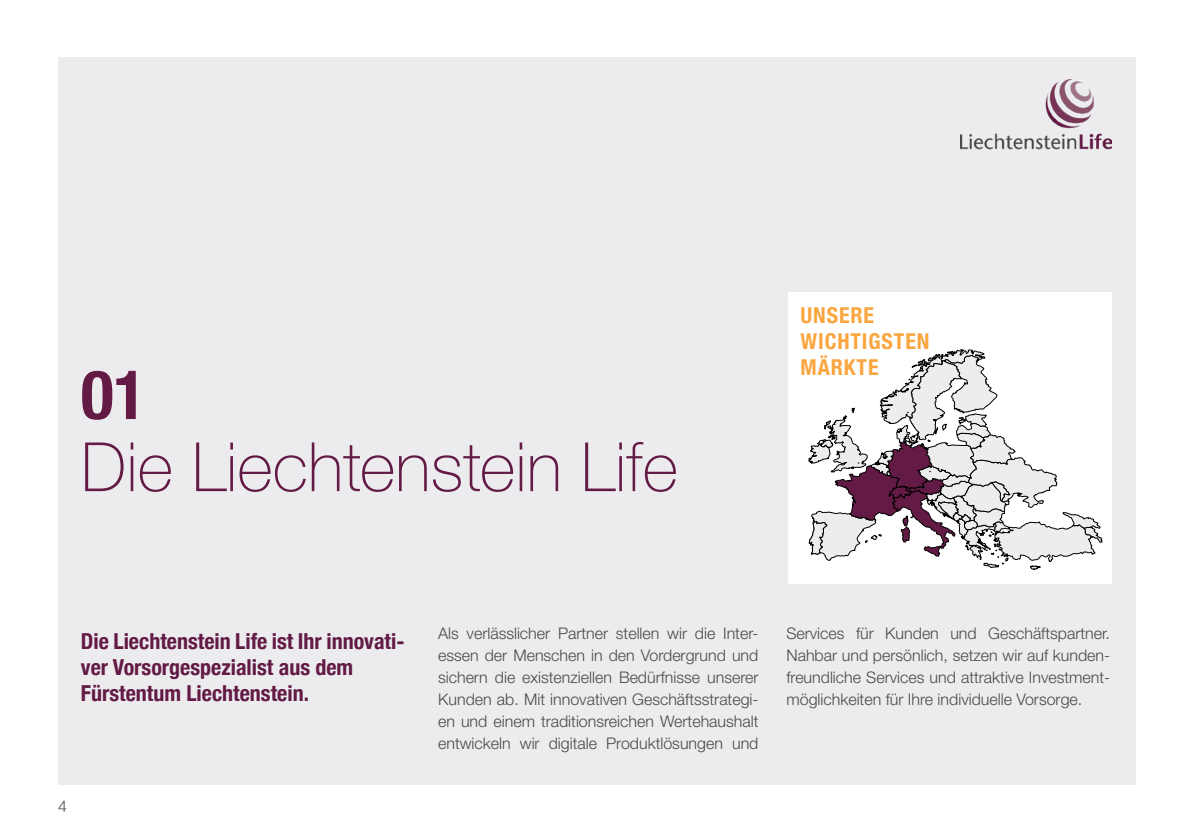
<style>
.page{position:relative;width:1191px;height:840px;background:#fff}
.page>*{position:absolute;margin:0;border:0;box-sizing:border-box;transform-origin:0 0}
.t1{font:100 68px "Helvetica Neue";color:#631a45}
.t2{font:700 condensed 68px "Helvetica Neue";color:#631a45}
.t3{font:700 condensed 22px/26px "Helvetica Neue";color:#631a45}
.t4{font:700 condensed 22px "Helvetica Neue LT Pro";letter-spacing:.04em;color:#faa63f}
.Fliesstext3{font:300 16px/22px "Helvetica Neue LT Pro";color:#4a4a4d;text-align:justify}
.t5{font:300 16px "Helvetica Neue";color:#4a4a4d}
</style>
<div class="page">
<div style="left:58px;top:57px;width:1077px;height:726px;background:#ececee"></div>
<div style="left:788px;top:292px;width:323px;height:291px;background:#fff"></div>
<img style="left:960px;top:79px;width:151px;height:71px">
<svg style="left:808px;top:349px;width:294px;height:220px"></svg>
<p class="t2" style="left:81px;top:338px;width:67px">01</p>
<p class="t1" style="left:81px;top:415px;width:598px">Die Liechtenstein Life</p>
<p class="t4" style="left:800px;top:302px;width:75px">UNSERE</p>
<p class="t4" style="left:800px;top:328px;width:130px">WICHTIGSTEN</p>
<p class="t4" style="left:800px;top:354px;width:80px">MÄRKTE</p>
<p class="t3" style="left:81px;top:626px;width:325px">Die Liechtenstein Life ist Ihr innovati&shy;ver Vorsorgespezialist aus dem</p>
<p class="t3" style="left:81px;top:678px;width:230px">Fürstentum Liechtenstein.</p>
<p class="t5" style="left:58px;top:792px;width:10px">4</p>
<p class="Fliesstext3" style="left:438px;top:621px;width:322px">Als verlässlicher Partner stellen wir die Inter&shy;essen der Menschen in den Vordergrund und sichern die existenziellen Bedürfnisse unserer Kunden ab. Mit innovativen Geschäftsstrategi&shy;en und einem traditionsreichen Wertehaushalt entwickeln wir digitale Produktlösungen und</p>
<p class="Fliesstext3" style="left:786px;top:621px;width:325px">Services für Kunden und Geschäftspartner.<br>Nahbar und persönlich, setzen wir auf kunden&shy;freundliche Services und attraktive Investment&shy;möglichkeiten für Ihre individuelle Vorsorge.</p>
</div>
